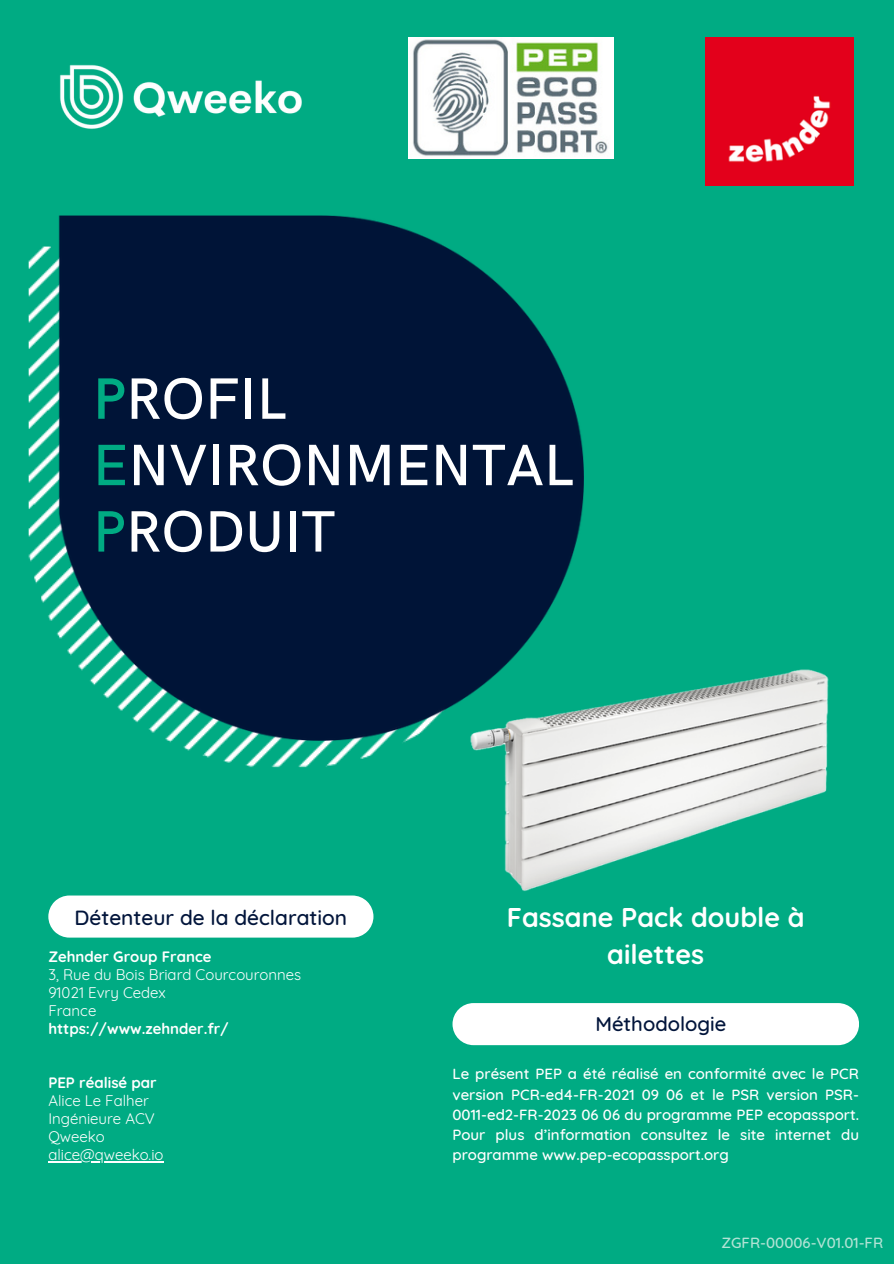
<style>
.page{position:relative;width:894px;height:1264px;background:#fff}
.page>*{position:absolute;margin:0;border:0;box-sizing:border-box;transform-origin:0 0}
.t1{font:500 58.5px/66.3px "HK Grotesk";color:#fff}
.t2{font:700 27px/37.2px "Quicksand";color:#fff;text-align:center}
.t3{font:500 20.85px "Quicksand";color:#02153b}
.t4{font:500 20.25px "Quicksand";color:#02153b}
.t5{font:500 15px/20.2px "Quicksand";color:#fff;text-align:justify}
.t6{font:15px "Quicksand";color:#fff}
.t7{font:700 15px "Quicksand";color:#fff}
.t8{font:500 15px "Quicksand";color:#b2e3d5}
.s1{font-weight:600;color:#00ab83}
.s2{color:#00ab83}
</style>
<div class="page">
<div style="left:0;top:0;width:893px;height:1263px;background:#00ab83"></div>
<img style="left:60px;top:64px;width:242px;height:65px">
<img style="left:28px;top:246px;width:381px;height:522px">
<img style="left:58px;top:215px;width:525px;height:525px">
<div style="left:48px;top:895px;width:325px;height:42px;background:#fff"></div>
<img style="left:408px;top:37px;width:205px;height:122px">
<div style="left:452px;top:1003px;width:406px;height:42px;background:#fff;border-radius:21px"></div>
<img style="left:705px;top:37px;width:148px;height:149px">
<img style="left:464px;top:663px;width:365px;height:228px">
<hr style="left:48px;top:1161px;width:115px;height:1px;background:#fff">
<p class="t1" style="left:93px;top:368px;width:482px"><span class="s1">P</span>ROFIL<br><span class="s2">E</span>NVIRONMENTAL<br><span class="s2">P</span>RODUIT</p>
<p class="t3" style="left:75px;top:903px;width:274px">Détenteur de la déclaration</p>
<p class="t7" style="left:48px;top:946px;width:165px">Zehnder Group France</p>
<p class="t6" style="left:48px;top:964px;width:254px">3, Rue du Bois Briard Courcouronnes</p>
<p class="t6" style="left:48px;top:982px;width:119px">91021 Evry Cedex</p>
<p class="t6" style="left:48px;top:1000px;width:49px">France</p>
<p class="t7" style="left:48px;top:1018px;width:182px">https://www.zehnder.fr/</p>
<p class="t7" style="left:48px;top:1072px;width:110px">PEP réalisé par</p>
<p class="t6" style="left:48px;top:1090px;width:102px">Alice Le Falher</p>
<p class="t6" style="left:48px;top:1108px;width:108px">Ingénieure ACV</p>
<p class="t6" style="left:48px;top:1126px;width:58px">Qweeko</p>
<p class="t6" style="left:48px;top:1144px;width:117px">alice@qweeko.io</p>
<h5 class="t2" style="left:506px;top:898px;width:299px">Fassane Pack double à ailettes</h5>
<h1 class="t4" style="left:595px;top:1011px;width:132px">Méthodologie</h1>
<h2 class="t5" style="left:452px;top:1063px;width:408px">Le présent PEP a été réalisé en conformité avec le PCR version PCR-ed4-FR-2021 09 06 et le PSR version PSR-0011-ed2-FR-2023 06 06 du programme PEP ecopassport.<br>Pour plus d’information consultez le site internet du programme www.pep-ecopassport.org</h2>
<h3 class="t8" style="left:721px;top:1232px;width:163px">ZGFR-00006-V01.01-FR</h3>
</div>
